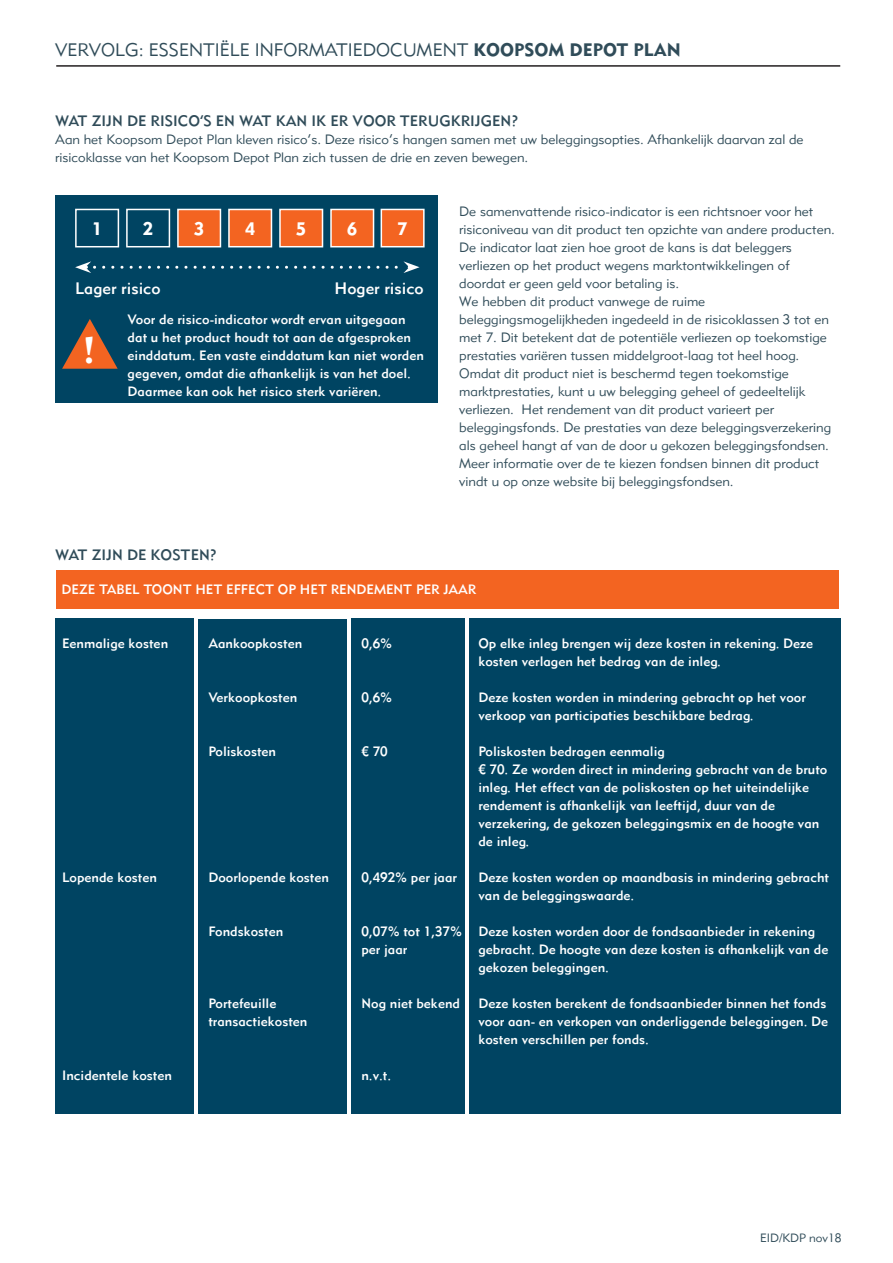
<style>
.page{position:relative;width:893px;height:1263px;background:#fff}
.page>*{position:absolute;margin:0;border:0;box-sizing:border-box;transform-origin:0 0}
.t1{font:36px "Metroblack 2 Com";color:#fff}
.t2{font:18px "Metrolite 2 Com";color:#304c59}
.t3{font:18px "Metroblack 2 Com";color:#fff}
.t4{font:16.5px "Metromedium 2 Com";color:#fff}
.t5{font:15px "Metromedium 2 Com";color:#304c59}
.t6{font:13.5px/18px "Metromedium 2 Com";color:#fff}
.t7{font:13.5px/18px "Metrolite 2 Com";color:#304c59}
.t8{font:12px "Metrolite 2 Com";color:#304c59}
.s1{font-family:"Metroblack 2 Com"}
</style>
<div class="page">
<hr style="left:56px;top:65px;width:784px;height:2px;background:#231f20">
<div style="left:56px;top:570px;width:783px;height:39px;background:#f36421"></div>
<div style="left:469px;top:618px;width:371px;height:496px;background:#004462"></div>
<div style="left:351px;top:618px;width:113px;height:496px;background:#004462"></div>
<div style="left:198px;top:619px;width:149px;height:495px;background:#004462"></div>
<div style="left:55px;top:618px;width:138px;height:496px;background:#004462"></div>
<div style="left:55px;top:196px;width:383px;height:207px;background:#004462"></div>
<div style="left:75px;top:209px;width:44px;height:38px;border:2px solid #fff"></div>
<div style="left:126px;top:209px;width:44px;height:38px;border:2px solid #fff"></div>
<div style="left:178px;top:209px;width:42px;height:38px;background:#f36421"></div>
<div style="left:177px;top:209px;width:44px;height:38px;border:2px solid #fff"></div>
<div style="left:229px;top:209px;width:42px;height:38px;background:#f36421"></div>
<div style="left:228px;top:209px;width:44px;height:38px;border:2px solid #fff"></div>
<div style="left:280px;top:209px;width:42px;height:38px;background:#f36421"></div>
<div style="left:279px;top:209px;width:44px;height:38px;border:2px solid #fff"></div>
<div style="left:331px;top:209px;width:43px;height:38px;background:#f36421"></div>
<div style="left:330px;top:209px;width:44px;height:38px;border:2px solid #fff"></div>
<svg style="left:75px;top:261px;width:345px;height:12px"></svg>
<svg style="left:62px;top:319px;width:56px;height:50px"></svg>
<div style="left:381px;top:209px;width:43px;height:38px;background:#f36421"></div>
<div style="left:381px;top:209px;width:44px;height:38px;border:2px solid #fff"></div>
<p class="t2" style="left:55px;top:39px;width:627px">VERVOLG: ESSENTIËLE INFORMATIEDOCUMENT <span class="s1">KOOPSOM DEPOT PLAN</span></p>
<p class="t5" style="left:55px;top:112px;width:464px">WAT ZIJN DE RISICO’S EN WAT KAN IK ER VOOR TERUGKRIJGEN?</p>
<p class="t7" style="left:55px;top:130px;width:750px">Aan het Koopsom Depot Plan kleven risico’s. Deze risico’s hangen samen met uw beleggingsopties. Afhankelijk daarvan zal de risicoklasse van het Koopsom Depot Plan zich tussen de drie en zeven bewegen.</p>
<p class="t3" style="left:92px;top:217px;width:11px">1</p>
<p class="t3" style="left:143px;top:217px;width:11px">2</p>
<p class="t3" style="left:194px;top:217px;width:11px">3</p>
<p class="t3" style="left:245px;top:217px;width:11px">4</p>
<p class="t3" style="left:296px;top:217px;width:11px">5</p>
<p class="t3" style="left:347px;top:217px;width:11px">6</p>
<p class="t3" style="left:398px;top:217px;width:11px">7</p>
<p class="t4" style="left:75px;top:278px;width:87px">Lager risico</p>
<p class="t4" style="left:335px;top:278px;width:91px">Hoger risico</p>
<p class="t6" style="left:128px;top:310px;width:298px">Voor de risico-indicator wordt ervan uitgegaan dat u het product houdt tot aan de afgesproken einddatum. Een vaste einddatum kan niet worden gegeven, omdat die afhankelijk is van het doel.<br>Daarmee kan ook het risico sterk variëren.</p>
<p class="t1" style="left:84px;top:328px;width:12px">!</p>
<p class="t5" style="left:55px;top:546px;width:163px">WAT ZIJN DE KOSTEN?</p>
<p class="t7" style="left:459px;top:202px;width:377px">De samenvattende risico-indicator is een richtsnoer voor het risiconiveau van dit product ten opzichte van andere producten.<br>De indicator laat zien hoe groot de kans is dat beleggers verliezen op het product wegens marktontwikkelingen of doordat er geen geld voor betaling is.</p>
<p class="t7" style="left:459px;top:292px;width:373px">We hebben dit product vanwege de ruime beleggingsmogelijkheden ingedeeld in de risicoklassen 3 tot en met 7. Dit betekent dat de potentiële verliezen op toekomstige prestaties variëren tussen middelgroot-laag tot heel hoog.<br>Omdat dit product niet is beschermd tegen toekomstige marktprestaties, kunt u uw belegging geheel of gedeeltelijk verliezen. Het rendement van dit product varieert per beleggingsfonds. De prestaties van deze beleggingsverzekering als geheel hangt af van de door u gekozen beleggingsfondsen.</p>
<p class="t7" style="left:459px;top:454px;width:362px">Meer informatie over de te kiezen fondsen binnen dit product vindt u op onze website bij beleggingsfondsen.</p>
<p class="t6" style="left:62px;top:580px;width:416px">DEZE TABEL TOONT HET EFFECT OP HET RENDEMENT PER JAAR</p>
<p class="t6" style="left:62px;top:634px;width:108px">Eenmalige kosten</p>
<p class="t6" style="left:62px;top:868px;width:96px">Lopende kosten</p>
<p class="t6" style="left:208px;top:634px;width:95px">Aankoopkosten</p>
<p class="t6" style="left:208px;top:688px;width:90px">Verkoopkosten</p>
<p class="t6" style="left:208px;top:742px;width:69px">Poliskosten</p>
<p class="t6" style="left:208px;top:868px;width:122px">Doorlopende kosten</p>
<p class="t6" style="left:208px;top:922px;width:76px">Fondskosten</p>
<p class="t6" style="left:208px;top:994px;width:101px">Portefeuille transactiekosten</p>
<p class="t6" style="left:361px;top:634px;width:32px">0,6%</p>
<p class="t6" style="left:361px;top:688px;width:32px">0,6%</p>
<p class="t6" style="left:361px;top:742px;width:28px">€ 70</p>
<p class="t6" style="left:361px;top:868px;width:97px">0,492% per jaar</p>
<p class="t6" style="left:361px;top:922px;width:102px">0,07% tot 1,37% per jaar</p>
<p class="t6" style="left:361px;top:994px;width:100px">Nog niet bekend</p>
<p class="t6" style="left:478px;top:634px;width:336px">Op elke inleg brengen wij deze kosten in rekening. Deze kosten verlagen het bedrag van de inleg.</p>
<p class="t6" style="left:478px;top:688px;width:329px">Deze kosten worden in mindering gebracht op het voor verkoop van participaties beschikbare bedrag.</p>
<p class="t6" style="left:478px;top:742px;width:188px">Poliskosten bedragen eenmalig</p>
<p class="t6" style="left:478px;top:760px;width:350px">€ 70. Ze worden direct in mindering gebracht van de bruto inleg. Het effect van de poliskosten op het uiteindelijke rendement is afhankelijk van leeftijd, duur van de verzekering, de gekozen beleggingsmix en de hoogte van de inleg.</p>
<p class="t6" style="left:478px;top:868px;width:352px">Deze kosten worden op maandbasis in mindering gebracht van de beleggingswaarde.</p>
<p class="t6" style="left:478px;top:922px;width:351px">Deze kosten worden door de fondsaanbieder in rekening gebracht. De hoogte van deze kosten is afhankelijk van de gekozen beleggingen.</p>
<p class="t6" style="left:478px;top:994px;width:351px">Deze kosten berekent de fondsaanbieder binnen het fonds voor aan- en verkopen van onderliggende beleggingen. De kosten verschillen per fonds.</p>
<p class="t6" style="left:62px;top:1066px;width:111px">Incidentele kosten</p>
<p class="t6" style="left:361px;top:1066px;width:31px">n.v.t.</p>
<p class="t8" style="left:760px;top:1231px;width:83px">EID/KDP nov18</p>
</div>
